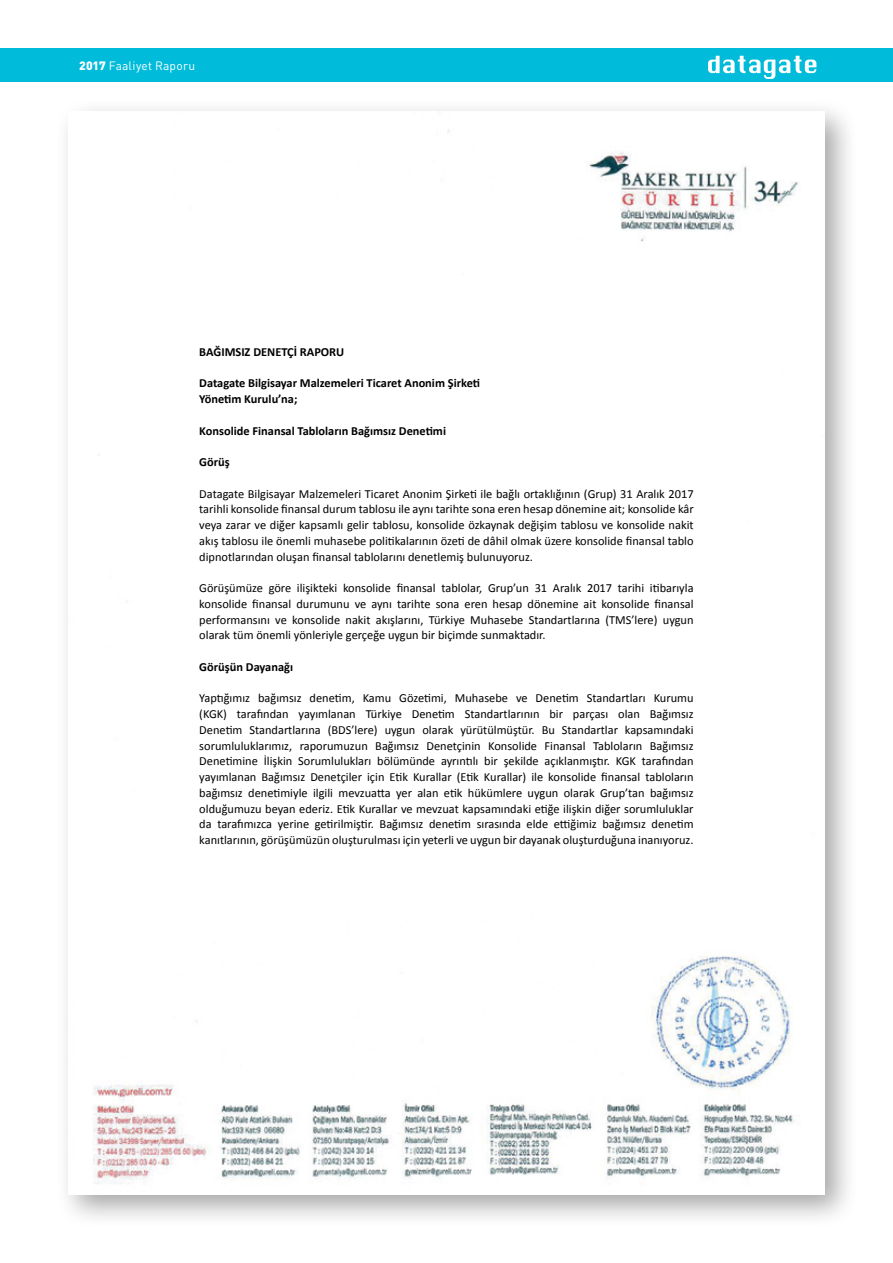
<style>
.page{position:relative;width:893px;height:1263px;background:#fff}
.page>*{position:absolute;margin:0;border:0;box-sizing:border-box;transform-origin:0 0}
.t1{font:12.3px/15.8px "Calibri";color:#000;text-align:justify}
.t2{font:700 12.3px/15.8px "Calibri";color:#000}
.t3{font:12px "DIN Pro";letter-spacing:.02em;color:#fff}
.s1{font-weight:900}
</style>
<div class="page">
<div style="left:0;top:48px;width:893px;height:34px;background:#00bcda"></div>
<svg style="left:708px;top:56px;width:108px;height:23px"></svg>
<div style="left:55px;top:98px;width:804px;height:1131px;background:#000;opacity:.35"></div>
<img style="left:69px;top:111px;width:755px;height:1083px">
<p class="t3" style="left:79px;top:56px;width:118px"><span class="s1">2017</span> Faaliyet Raporu</p>
<p class="t2" style="left:199px;top:344px;width:147px">BAĞIMSIZ DENETÇİ RAPORU</p>
<p class="t2" style="left:199px;top:375px;width:282px">Datagate Bilgisayar Malzemeleri Ticaret Anonim Şirketi<br>Yönetim Kurulu’na;</p>
<p class="t2" style="left:199px;top:423px;width:248px">Konsolide Finansal Tabloların Bağımsız Denetimi</p>
<p class="t2" style="left:199px;top:454px;width:32px">Görüş</p>
<p class="t1" style="left:199px;top:486px;width:496px">Datagate Bilgisayar Malzemeleri Ticaret Anonim Şirketi ile bağlı ortaklığının (Grup) 31 Aralık 2017 tarihli konsolide finansal durum tablosu ile aynı tarihte sona eren hesap dönemine ait; konsolide kâr veya zarar ve diğer kapsamlı gelir tablosu, konsolide özkaynak değişim tablosu ve konsolide nakit akış tablosu ile önemli muhasebe politikalarının özeti de dâhil olmak üzere konsolide finansal tablo dipnotlarından oluşan finansal tablolarını denetlemiş bulunuyoruz.</p>
<p class="t1" style="left:199px;top:580px;width:496px">Görüşümüze göre ilişikteki konsolide finansal tablolar, Grup’un 31 Aralık 2017 tarihi itibarıyla konsolide finansal durumunu ve aynı tarihte sona eren hesap dönemine ait konsolide finansal performansını ve konsolide nakit akışlarını, Türkiye Muhasebe Standartlarına (TMS’lere) uygun olarak tüm önemli yönleriyle gerçeğe uygun bir biçimde sunmaktadır.</p>
<p class="t2" style="left:199px;top:659px;width:95px">Görüşün Dayanağı</p>
<p class="t1" style="left:199px;top:690px;width:496px">Yaptığımız bağımsız denetim, Kamu Gözetimi, Muhasebe ve Denetim Standartları Kurumu (KGK) tarafından yayımlanan Türkiye Denetim Standartlarının bir parçası olan Bağımsız Denetim Standartlarına (BDS’lere) uygun olarak yürütülmüştür. Bu Standartlar kapsamındaki sorumluluklarımız, raporumuzun Bağımsız Denetçinin Konsolide Finansal Tabloların Bağımsız Denetimine İlişkin Sorumlulukları bölümünde ayrıntılı bir şekilde açıklanmıştır. KGK tarafından yayımlanan Bağımsız Denetçiler için Etik Kurallar (Etik Kurallar) ile konsolide finansal tabloların bağımsız denetimiyle ilgili mevzuatta yer alan etik hükümlere uygun olarak Grup’tan bağımsız olduğumuzu beyan ederiz. Etik Kurallar ve mevzuat kapsamındaki etiğe ilişkin diğer sorumluluklar da tarafımızca yerine getirilmiştir. Bağımsız denetim sırasında elde ettiğimiz bağımsız denetim kanıtlarının, görüşümüzün oluşturulması için yeterli ve uygun bir dayanak oluşturduğuna inanıyoruz.</p>
</div>
